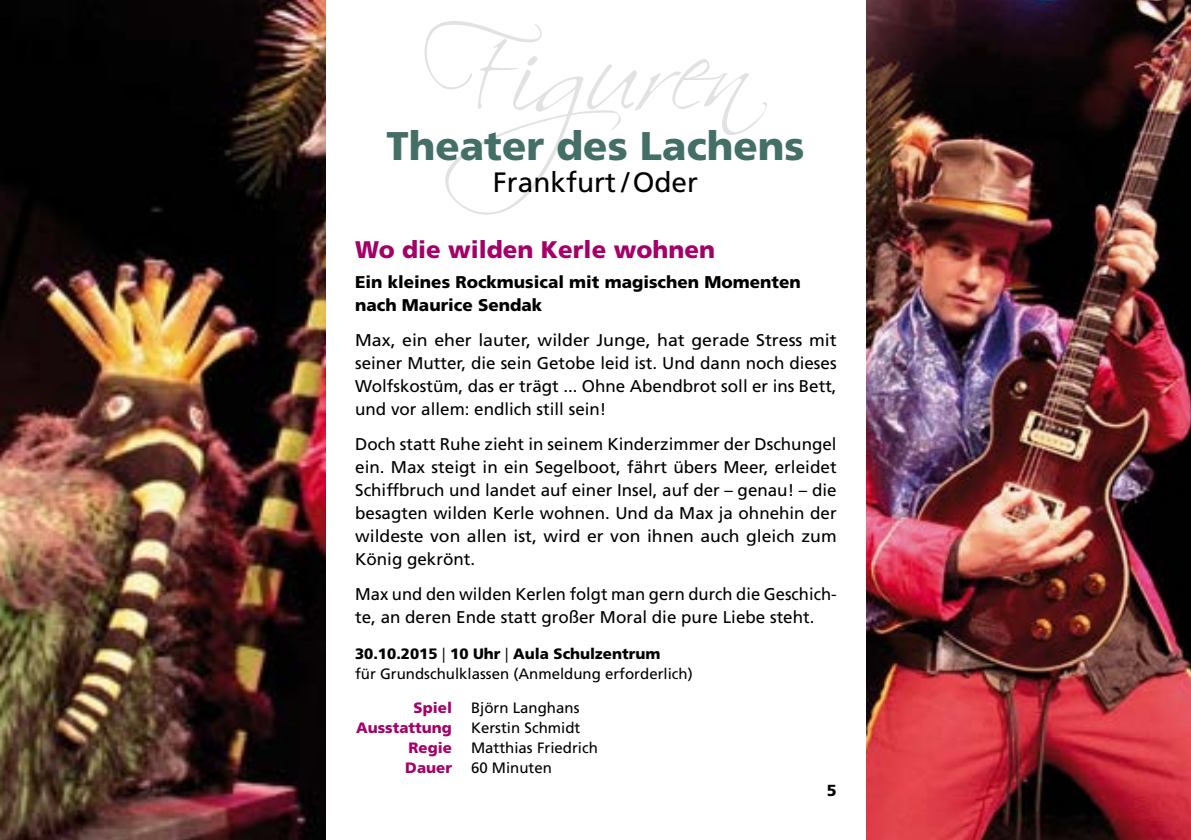
<style>
.page{position:relative;width:1191px;height:840px;background:#fff}
.page>*{position:absolute;margin:0;border:0;box-sizing:border-box;transform-origin:0 0}
.t1{font:900 40px "Frutiger";color:#446f66}
.t2{font:28px "Frutiger";color:#000}
.t3{font:900 24px "Frutiger";color:#a50068}
.t4{font:17px/23px "Frutiger";color:#000;text-align:justify}
.t5{font:17px/23px "Frutiger";color:#000;text-align:justify;scale:1.04 1}
.t6{font:900 17px/23px "Frutiger";color:#000}
.t7{font:900 16px "Frutiger";color:#000}
.t8{font:15px/20px "Frutiger";color:#000}
.t9{font:900 15px/20px "Frutiger";color:#a50068;text-align:right}
.s1{font-weight:900}
.s2{font-stretch:condensed}
</style>
<div class="page">
<img style="left:1px;top:0;width:324px;height:839px">
<img style="left:866px;top:0;width:325px;height:839px">
<img style="left:0;top:0;width:1px;height:839px">
<svg style="left:424px;top:21px;width:343px;height:194px"></svg>
<h1 class="t1" style="left:386px;top:122px;width:419px">Theater des Lachens</h1>
<h2 class="t2" style="left:493px;top:166px;width:207px">Frankfurt /Oder</h2>
<h3 class="t3" style="left:355px;top:235px;width:361px">Wo die wilden Kerle wohnen</h3>
<p class="t6" style="left:355px;top:269px;width:447px">Ein kleines Rockmusical mit magischen Momenten nach Maurice Sendak</p>
<p class="t5" style="left:355px;top:328px;width:464px">Max, ein eher lauter, wilder Junge, hat gerade Stress mit seiner Mutter, die sein Getobe leid ist. Und dann noch dieses Wolfskostüm, das er trägt ... Ohne Abendbrot soll er ins Bett, und vor allem: endlich still sein!</p>
<p class="t4" style="left:355px;top:432px;width:483px">Doch statt Ruhe zieht in seinem Kinderzimmer der Dschungel ein. Max steigt in ein Segelboot, fährt übers Meer, erleidet Schiffbruch und landet auf einer Insel, auf der – genau! – die besagten wilden Kerle wohnen. Und da Max ja ohnehin der wildeste von allen ist, wird er von ihnen auch gleich zum König gekrönt.</p>
<p class="t4" style="left:355px;top:582px;width:483px">Max und den wilden Kerlen folgt man gern durch die Geschich&shy;te, an deren Ende statt großer Moral die pure Liebe steht.</p>
<p class="t8" style="left:355px;top:643px;width:339px"><span class="s1">30.10.2015</span> <span class="s2">|</span> <span class="s1">10 Uhr</span> <span class="s2">|</span> <span class="s1">Aula Schulzentrum<br></span>für Grundschulklassen (Anmeldung erforderlich)</p>
<p class="t9" style="left:356px;top:697px;width:97px">Spiel<br>Ausstattung<br>Regie<br>Dauer</p>
<p class="t8" style="left:471px;top:697px;width:128px">Björn Langhans<br>Kerstin Schmidt<br>Matthias Friedrich<br>60 Minuten</p>
<p class="t7" style="left:827px;top:780px;width:11px">5</p>
</div>
